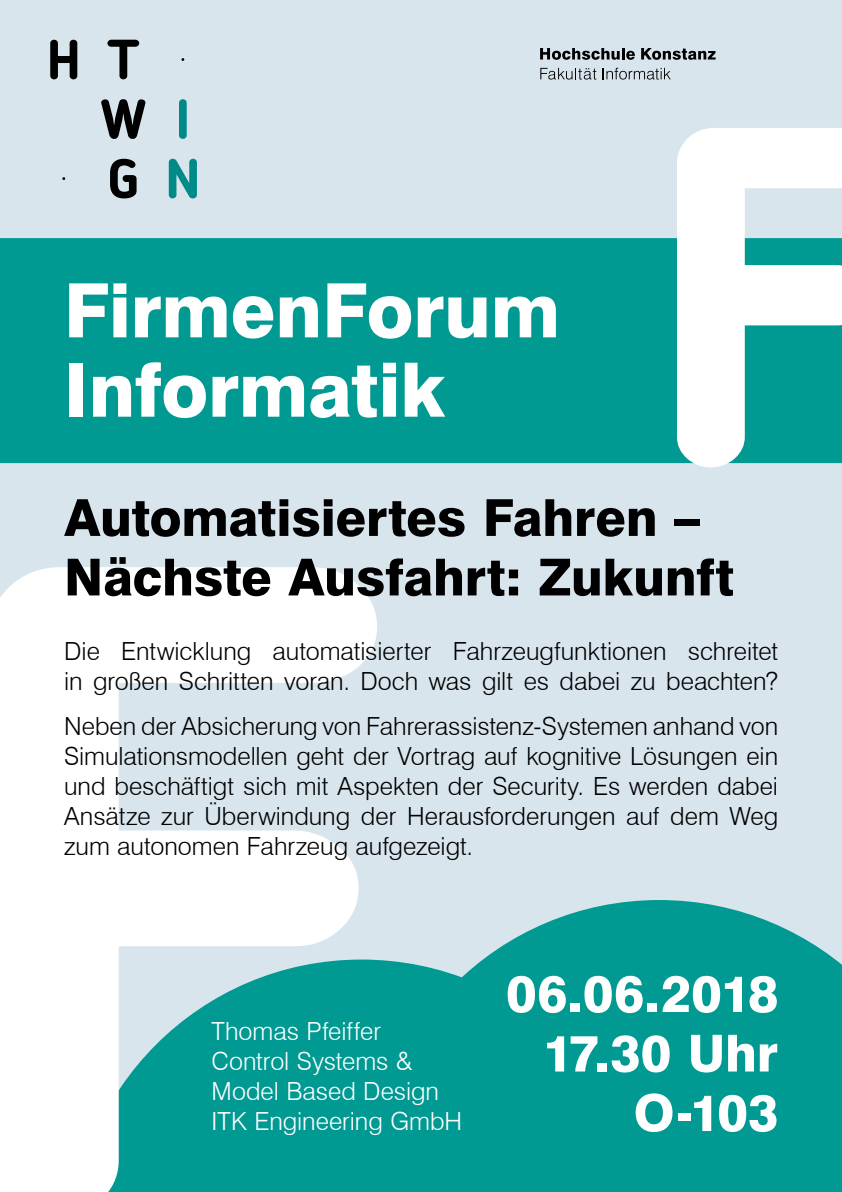
<style>
.page{position:relative;width:842px;height:1192px;background:#d9e5ec}
.page>*{position:absolute;margin:0;border:0;box-sizing:border-box;transform-origin:0 0}
.t1{font:800 75px/79.3px "Swiss 721 BT";letter-spacing:-.005em;color:#fff}
.t2{font:800 51px/59.5px "Swiss 721 BT";letter-spacing:-.005em;color:#000}
.t3{font:800 51px/59.5px "Swiss 721 BT";letter-spacing:-.005em;color:#fff;text-align:right}
.t4{font:300 25px/30px "Swiss 721 BT";color:#000}
.t5{font:300 25px/30px "Swiss 721 BT";color:#fff}
</style>
<div class="page">
<svg style="left:482px;top:900px;width:360px;height:292px;background:#17a29c"></svg>
<div style="left:377px;top:960px;width:275px;height:232px;background:#009a93"></div>
<svg style="left:0;top:567px;width:377px;height:625px;fill:#fff"></svg>
<div style="left:0;top:238px;width:842px;height:225px;background:#009a93"></div>
<svg style="left:677px;top:128px;width:165px;height:339px;fill:#fff"></svg>
<svg style="left:540px;top:48px;width:95px;height:12px"></svg>
<svg style="left:641px;top:48px;width:75px;height:12px"></svg>
<svg style="left:540px;top:68px;width:56px;height:12px"></svg>
<svg style="left:603px;top:68px;width:68px;height:12px"></svg>
<svg style="left:50px;top:40px;width:27px;height:39px"></svg>
<svg style="left:110px;top:159px;width:27px;height:39px"></svg>
<svg style="left:101px;top:99px;width:44px;height:40px"></svg>
<svg style="left:107px;top:40px;width:32px;height:39px"></svg>
<svg style="left:169px;top:159px;width:28px;height:39px"></svg>
<svg style="left:179px;top:99px;width:8px;height:40px"></svg>
<h1 class="t1" style="left:64px;top:270px;width:498px">FirmenForum<br>Informatik</h1>
<h2 class="t2" style="left:64px;top:488px;width:671px">Automatisiertes Fahren –<br>Nächste Ausfahrt: Zukunft</h2>
<p class="t4" style="left:64px;top:636px;width:715px">Die Entwicklung automatisierter Fahrzeugfunktionen schreitet in großen Schritten voran. Doch was gilt es dabei zu beachten?</p>
<p class="t4" style="left:64px;top:711px;width:715px;text-align:justify">Neben der Absicherung von Fahrerassistenz-Systemen anhand von Simulationsmodellen geht der Vortrag auf kognitive Lösungen ein und beschäftigt sich mit Aspekten der Security. Es werden dabei Ansätze zur Überwindung der Herausforderungen auf dem Weg zum autonomen Fahrzeug aufgezeigt.</p>
<p class="t5" style="left:212px;top:1016px;width:252px">Thomas Pfeiffer<br>Control Systems &amp;<br>Model Based Design<br>ITK Engineering GmbH</p>
<h2 class="t3" style="left:506px;top:964px;width:273px">06.06.2018<br>17.30 Uhr<br>O-103</h2>
</div>
